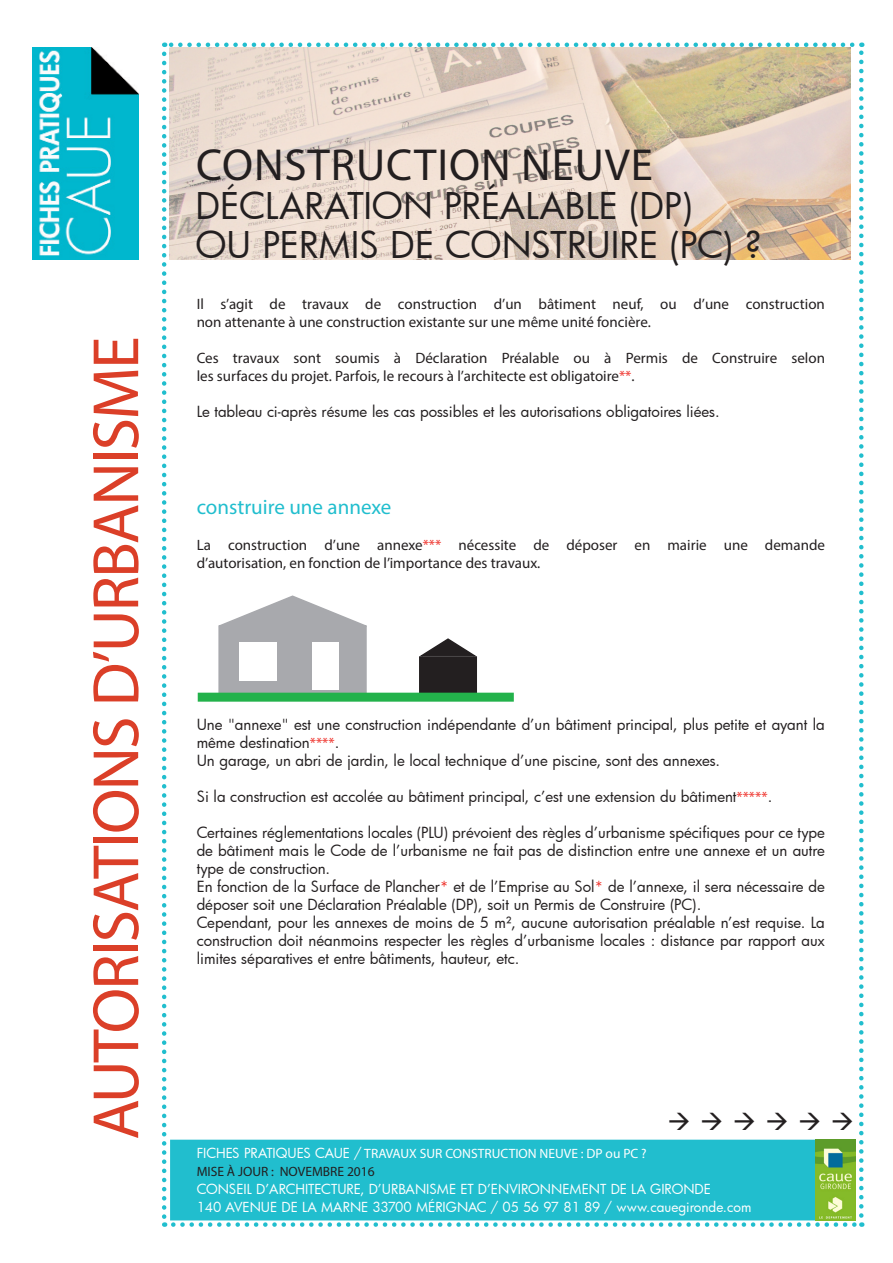
<style>
.page{position:relative;width:893px;height:1263px;background:#fff}
.page>*{position:absolute;margin:0;border:0;box-sizing:border-box;transform-origin:0 0}
.t1{font:66px "Myriad Pro";letter-spacing:-.03em;color:#db3f28}
.TITRE{font:45px "Myriad Pro";letter-spacing:.02em;color:#231f20}
.TITRE-2{font:36px "Futura";color:#231f20}
.t2{font:24px "Wingdings";color:#231f20}
.Sous_titre_bleu{font:21px "Myriad Pro";color:#21bece}
.t3{font:15px/18px "Futura";color:#231f20}
.t4{font:15px/18px "Myriad Pro";color:#231f20}
.t5{font:13.5px "Futura";color:#fff}
.t6{font:13.5px "Myriad Pro";color:#fff}
.t7{font:13.5px "Myriad Pro";color:#231f20}
.s1{color:#ee2a23}
.s2{font-family:"Myriad Pro";color:#ee2a23}
.s3{font-family:"Futura"}
</style>
<div class="page">
<svg style="left:162px;top:54px;width:4px;height:1173px"></svg>
<svg style="left:173px;top:1222px;width:689px;height:5px"></svg>
<svg style="left:859px;top:43px;width:4px;height:1172px"></svg>
<svg style="left:164px;top:43px;width:688px;height:4px"></svg>
<img style="left:33px;top:47px;width:106px;height:213px">
<div style="left:170px;top:1139px;width:681px;height:82px;background:#21bece"></div>
<img style="left:815px;top:1140px;width:41px;height:80px">
<img style="left:170px;top:48px;width:680px;height:212px">
<svg style="left:420px;top:638px;width:56px;height:18px"></svg>
<div style="left:420px;top:657px;width:56px;height:39px;background:#231f20"></div>
<div style="left:419px;top:656px;width:58px;height:41px;border:2px solid #231f20"></div>
<svg style="left:218px;top:595px;width:149px;height:32px"></svg>
<div style="left:219px;top:627px;width:147px;height:69px;background:#a8a9ad"></div>
<div style="left:218px;top:627px;width:149px;height:70px;border:2px solid #a8a9ad"></div>
<div style="left:198px;top:693px;width:316px;height:9px;background:#23b24b"></div>
<div style="left:312px;top:642px;width:26px;height:48px;background:#fff"></div>
<div style="left:239px;top:642px;width:37px;height:38px;background:#fff"></div>
<h1 class="t1" style="left:75px;top:1140px;width:805px;rotate:-90deg">AUTORISATIONS D’URBANISME</h1>
<p class="TITRE" style="left:196px;top:137px;width:458px">CONSTRUCTION NEUVE</p>
<p class="TITRE-2" style="left:196px;top:181px;width:499px">DÉCLARATION PRÉALABLE (DP)</p>
<p class="TITRE-2" style="left:196px;top:220px;width:568px">OU PERMIS DE CONSTRUIRE (PC) ?</p>
<p class="t4" style="left:197px;top:295px;width:630px">Il s’agit de travaux de construction d’un bâtiment neuf, ou d’une construction non attenante à une construction existante sur une même unité foncière.</p>
<p class="t4" style="left:197px;top:349px;width:630px">Ces travaux sont soumis à Déclaration Préalable ou à Permis de Construire selon les surfaces du projet. Parfois, le recours à l’architecte est obligatoire<span class="s1">**</span>.</p>
<p class="t3" style="left:197px;top:402px;width:524px">Le tableau ci-après résume les cas possibles et les autorisations obligatoires liées.</p>
<p class="Sous_titre_bleu" style="left:197px;top:494px;width:196px">construire une annexe</p>
<p class="t4" style="left:197px;top:536px;width:630px">La construction d’une annexe<span class="s1">***</span> nécessite de déposer en mairie une demande d’autorisation, en fonction de l’importance des travaux.</p>
<p class="t3" style="left:197px;top:715px;width:630px">Une "annexe" est une construction indépendante d’un bâtiment principal, plus petite et ayant la même destination<span class="s2">****</span>.</p>
<p class="t3" style="left:197px;top:751px;width:525px">Un garage, un abri de jardin, le local technique d’une piscine, sont des annexes.</p>
<p class="t3" style="left:197px;top:787px;width:577px">Si la construction est accolée au bâtiment principal, c’est une extension du bâtiment<span class="s2">*****</span>.</p>
<p class="t3" style="left:197px;top:823px;width:630px;text-align:justify">Certaines réglementations locales (PLU) prévoient des règles d’urbanisme spécifiques pour ce type de bâtiment mais le Code de l’urbanisme ne fait pas de distinction entre une annexe et un autre type de construction.</p>
<p class="t3" style="left:197px;top:877px;width:630px">En fonction de la Surface de Plancher<span class="s1">*</span> et de l’Emprise au Sol<span class="s1">*</span> de l’annexe, il sera nécessaire de déposer soit une Déclaration Préalable (DP), soit un Permis de Construire (PC).</p>
<p class="t3" style="left:197px;top:913px;width:630px;text-align:justify">Cependant, pour les annexes de moins de 5 m², aucune autorisation préalable n’est requise. La construction doit néanmoins respecter les règles d’urbanisme locales : distance par rapport aux limites séparatives et entre bâtiments, hauteur, etc.</p>
<h3 class="t2" style="left:668px;top:1108px;width:188px">→ → → → → →</h3>
<p class="t6" style="left:197px;top:1145px;width:452px"><span class="s3">FICHES PRATIQUES CAUE /</span> TRAVAUX SUR CONSTRUCTION NEUVE : DP ou PC ?</p>
<p class="t7" style="left:197px;top:1163px;width:180px">MISE À JOUR : NOVEMBRE 2016</p>
<p class="t5" style="left:197px;top:1179px;width:516px">CONSEIL D’ARCHITECTURE, D’URBANISME ET D’ENVIRONNEMENT DE LA GIRONDE</p>
<p class="t5" style="left:197px;top:1197px;width:556px">140 AVENUE DE LA MARNE 33700 MÉRIGNAC / 05 56 97 81 89 / www.cauegironde.com</p>
</div>
